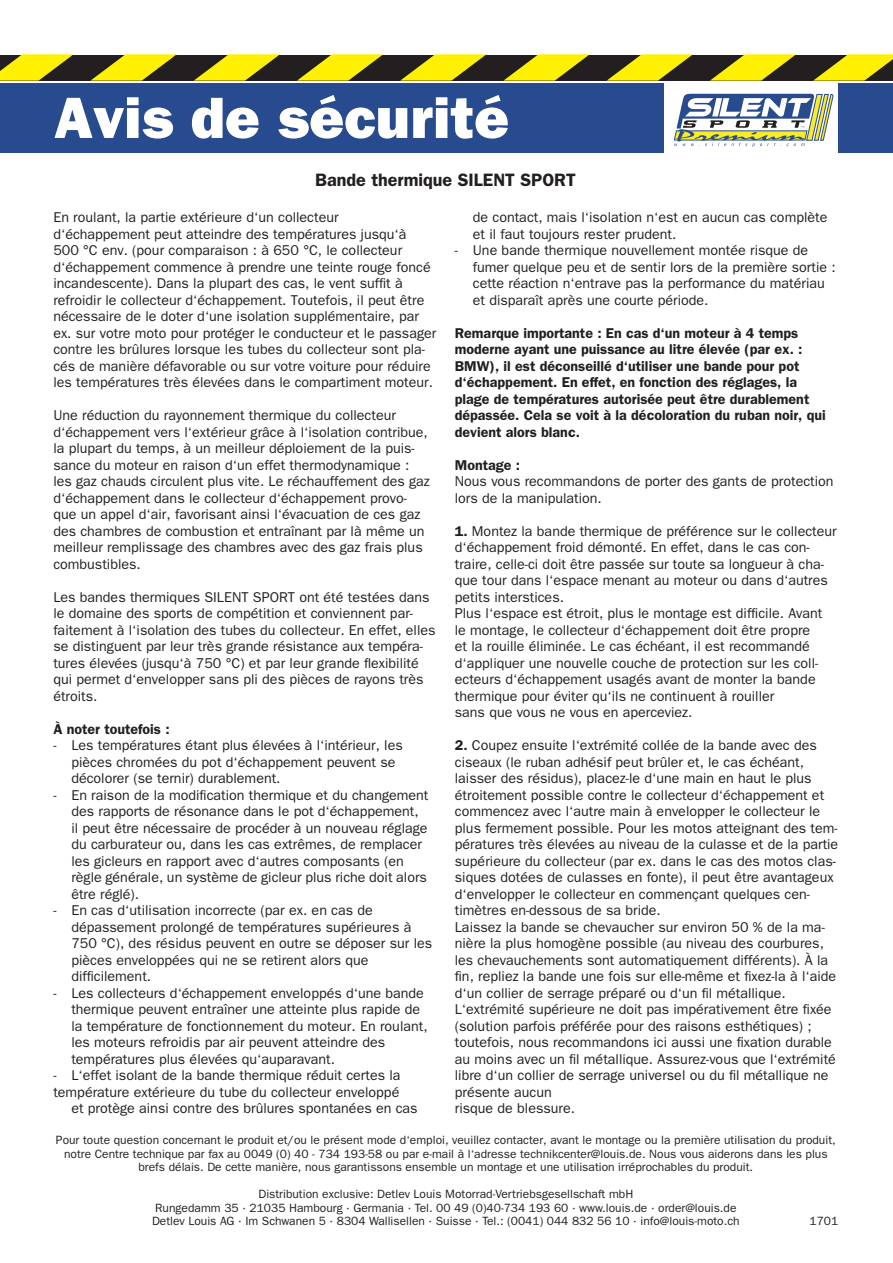
<style>
.page{position:relative;width:893px;height:1263px;background:#fff}
.page>*{position:absolute;margin:0;border:0;box-sizing:border-box;transform-origin:0 0}
.t1{font:800 58.5px "Franklin Gothic";color:#fff}
.t2{font:600 18px "Franklin Gothic";color:#231f20}
.t3{font:14.25px/16.5px "Franklin Gothic";color:#231f20}
.t4{font:600 14.25px/16.5px "Franklin Gothic";color:#231f20}
.t5{font:12px/13.5px "Franklin Gothic";color:#231f20;text-align:center}
.s1{font-weight:600}
</style>
<div class="page">
<div style="left:839px;top:84px;width:54px;height:69px;background:#274b8e"></div>
<div style="left:0;top:84px;width:663px;height:69px;background:#274b8e"></div>
<div style="left:0;top:55px;width:893px;height:25px;background:#231f20"></div>
<svg style="left:0;top:54px;width:73px;height:27px"></svg>
<svg style="left:91px;top:54px;width:86px;height:27px"></svg>
<svg style="left:194px;top:54px;width:86px;height:27px"></svg>
<svg style="left:297px;top:54px;width:86px;height:27px"></svg>
<svg style="left:400px;top:54px;width:86px;height:27px"></svg>
<svg style="left:503px;top:54px;width:87px;height:27px"></svg>
<svg style="left:607px;top:54px;width:86px;height:27px"></svg>
<svg style="left:710px;top:54px;width:86px;height:27px"></svg>
<svg style="left:813px;top:54px;width:80px;height:27px"></svg>
<svg style="left:674px;top:94px;width:159px;height:53px"></svg>
<h1 class="t1" style="left:54px;top:83px;width:457px">Avis de sécurité</h1>
<p class="t2" style="left:315px;top:169px;width:262px">Bande thermique SILENT SPORT</p>
<p class="t3" style="left:53px;top:209px;width:385px">En roulant, la partie extérieure d‘un collecteur d‘échappement peut atteindre des températures jusqu‘à<br>500 °C env. (pour comparaison : à 650 °C, le collecteur d‘échappement commence à prendre une teinte rouge foncé incandescente). Dans la plupart des cas, le vent suffit à refroidir le collecteur d‘échappement. Toutefois, il peut être nécessaire de le doter d‘une isolation supplémentaire, par ex. sur votre moto pour protéger le conducteur et le passager contre les brûlures lorsque les tubes du collecteur sont pla&shy;cés de manière défavorable ou sur votre voiture pour réduire les températures très élevées dans le compartiment moteur.</p>
<p class="t3" style="left:53px;top:407px;width:378px">Une réduction du rayonnement thermique du collecteur d‘échappement vers l‘extérieur grâce à l‘isolation contribue, la plupart du temps, à un meilleur déploiement de la puis&shy;sance du moteur en raison d‘un effet thermodynamique : les gaz chauds circulent plus vite. Le réchauffement des gaz d‘échappement dans le collecteur d‘échappement provo&shy;que un appel d‘air, favorisant ainsi l‘évacuation de ces gaz des chambres de combustion et entraînant par là même un meilleur remplissage des chambres avec des gaz frais plus combustibles.</p>
<p class="t3" style="left:53px;top:589px;width:384px">Les bandes thermiques SILENT SPORT ont été testées dans le domaine des sports de compétition et conviennent par&shy;faitement à l‘isolation des tubes du collecteur. En effet, elles se distinguent par leur très grande résistance aux tempéra&shy;tures élevées (jusqu‘à 750 °C) et par leur grande flexibilité qui permet d‘envelopper sans pli des pièces de rayons très étroits.</p>
<p class="t4" style="left:53px;top:720px;width:118px">À noter toutefois :</p>
<p class="t3" style="left:71px;top:737px;width:333px;text-indent:-18px">- Les températures étant plus élevées à l‘intérieur, les pièces chromées du pot d‘échappement peuvent se décolorer (se ternir) durablement.</p>
<p class="t3" style="left:71px;top:787px;width:359px;text-indent:-18px">- En raison de la modification thermique et du changement des rapports de résonance dans le pot d‘échappement, il peut être nécessaire de procéder à un nouveau réglage du carburateur ou, dans les cas extrêmes, de remplacer les gicleurs en rapport avec d‘autres composants (en règle générale, un système de gicleur plus riche doit alors être réglé).</p>
<p class="t3" style="left:71px;top:902px;width:362px;text-indent:-18px">- En cas d‘utilisation incorrecte (par ex. en cas de dépassement prolongé de températures supérieures à 750 °C), des résidus peuvent en outre se déposer sur les pièces enveloppées qui ne se retirent alors que difficilement.</p>
<p class="t3" style="left:71px;top:985px;width:358px;text-indent:-18px">- Les collecteurs d‘échappement enveloppés d‘une bande thermique peuvent entraîner une atteinte plus rapide de la température de fonctionnement du moteur. En roulant, les moteurs refroidis par air peuvent atteindre des températures plus élevées qu‘auparavant.</p>
<p class="t3" style="left:53px;top:1067px;width:349px">- L‘effet isolant de la bande thermique réduit certes la</p>
<p class="t3" style="left:53px;top:1084px;width:347px">température extérieure du tube du collecteur enveloppé</p>
<p class="t3" style="left:71px;top:1100px;width:348px">et protège ainsi contre des brûlures spontanées en cas</p>
<p class="t3" style="left:473px;top:209px;width:356px">de contact, mais l‘isolation n‘est en aucun cas complète et il faut toujours rester prudent.</p>
<p class="t3" style="left:473px;top:242px;width:364px;text-indent:-18px">- Une bande thermique nouvellement montée risque de fumer quelque peu et de sentir lors de la première sortie : cette réaction n‘entrave pas la performance du matériau et disparaît après une courte période.</p>
<p class="t4" style="left:455px;top:324px;width:373px">Remarque importante : En cas d‘un moteur à 4 temps moderne ayant une puissance au litre élevée (par ex. :<br>BMW), il est déconseillé d‘utiliser une bande pour pot d‘échappement. En effet, en fonction des réglages, la plage de températures autorisée peut être durablement dépassée. Cela se voit à la décoloration du ruban noir, qui devient alors blanc.</p>
<p class="t4" style="left:455px;top:456px;width:67px">Montage :</p>
<p class="t3" style="left:455px;top:473px;width:380px">Nous vous recommandons de porter des gants de protection lors de la manipulation.</p>
<p class="t3" style="left:455px;top:523px;width:383px"><span class="s1">1.</span> Montez la bande thermique de préférence sur le collecteur d‘échappement froid démonté. En effet, dans le cas con&shy;traire, celle-ci doit être passée sur toute sa longueur à cha&shy;que tour dans l‘espace menant au moteur ou dans d‘autres petits interstices.<br>Plus l‘espace est étroit, plus le montage est difficile. Avant le montage, le collecteur d‘échappement doit être propre<br>et la rouille éliminée. Le cas échéant, il est recommandé d‘appliquer une nouvelle couche de protection sur les coll&shy;ecteurs d‘échappement usagés avant de monter la bande thermique pour éviter qu‘ils ne continuent à rouiller<br>sans que vous ne vous en aperceviez.</p>
<p class="t3" style="left:455px;top:737px;width:385px"><span class="s1">2.</span> Coupez ensuite l‘extrémité collée de la bande avec des ciseaux (le ruban adhésif peut brûler et, le cas échéant, laisser des résidus), placez-le d‘une main en haut le plus étroitement possible contre le collecteur d‘échappement et commencez avec l‘autre main à envelopper le collecteur le plus fermement possible. Pour les motos atteignant des tem&shy;pératures très élevées au niveau de la culasse et de la partie supérieure du collecteur (par ex. dans le cas des motos clas&shy;siques dotées de culasses en fonte), il peut être avantageux d‘envelopper le collecteur en commençant quelques cen&shy;timètres en-dessous de sa bride.<br>Laissez la bande se chevaucher sur environ 50 % de la ma&shy;nière la plus homogène possible (au niveau des courbures, les chevauchements sont automatiquement différents). À la fin, repliez la bande une fois sur elle-même et fixez-la à l‘aide d‘un collier de serrage préparé ou d‘un fil métallique.<br>L‘extrémité supérieure ne doit pas impérativement être fixée (solution parfois préférée pour des raisons esthétiques) ; toutefois, nous recommandons ici aussi une fixation durable au moins avec un fil métallique. Assurez-vous que l‘extrémité libre d‘un collier de serrage universel ou du fil métallique ne présente aucun<br>risque de blessure.</p>
<p class="t5" style="left:56px;top:1133px;width:781px">Pour toute question concernant le produit et/ou le présent mode d‘emploi, veuillez contacter, avant le montage ou la première utilisation du produit, notre Centre technique par fax au 0049 (0) 40 - 734 193-58 ou par e-mail à l‘adresse technikcenter@louis.de. Nous vous aiderons dans les plus brefs délais. De cette manière, nous garantissons ensemble un montage et une utilisation irréprochables du produit.</p>
<p class="t5" style="left:152px;top:1187px;width:589px">Distribution exclusive: Detlev Louis Motorrad-Vertriebsgesellschaft mbH<br>Rungedamm 35 · 21035 Hambourg · Germania · Tel. 00 49 (0)40-734 193 60 · www.louis.de · order@louis.de<br>Detlev Louis AG · Im Schwanen 5 · 8304 Wallisellen · Suisse · Tel.: (0041) 044 832 56 10 · info@louis-moto.ch</p>
<p class="t5" style="left:809px;top:1214px;width:30px">1701</p>
</div>
